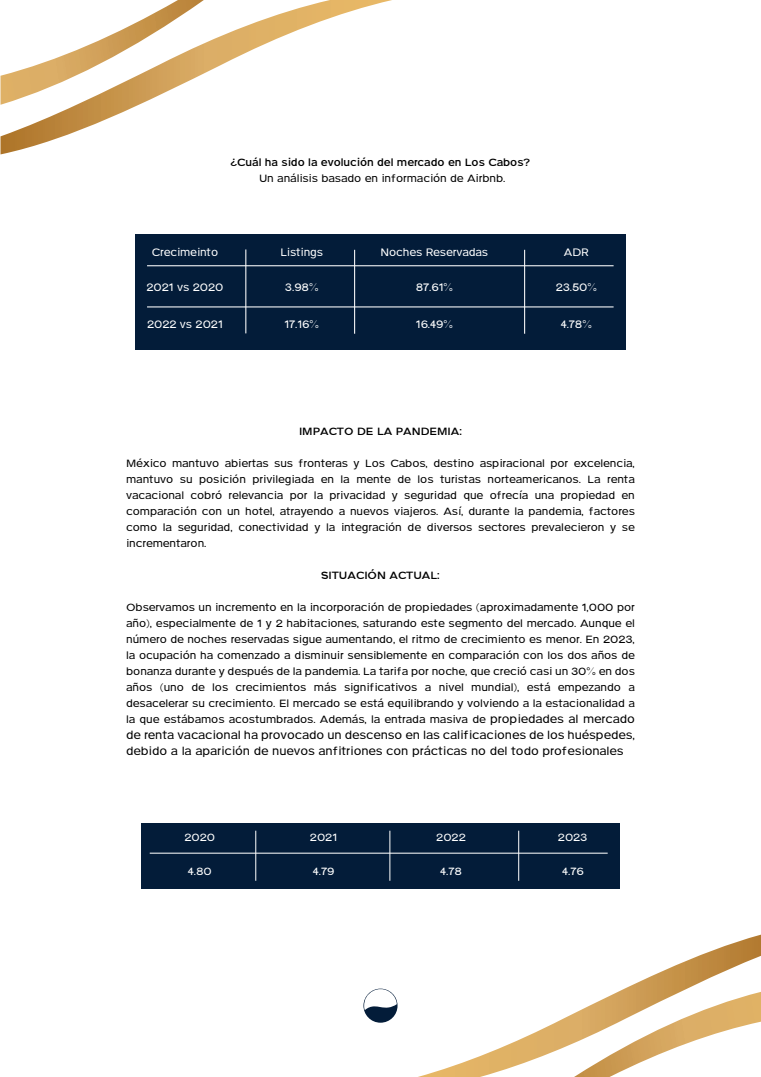
<style>
.page{position:relative;width:761px;height:1077px;background:#fff}
.page>*{position:absolute;margin:0;border:0;box-sizing:border-box;transform-origin:0 0}
.t1{font:12px/16px "Pulse";color:#000001}
.t2{font:11.3px "Pulse";color:#fff}
.t3{font:11px/16px "Pulse";color:#000001;text-align:justify}
.t4{font:700 11px "Pulse";color:#000001}
.t5{font:11px "Pulse";color:#fff}
.s1{font-size:12px}
</style>
<div class="page">
<svg style="left:421px;top:934px;width:340px;height:142px"></svg>
<svg style="left:574px;top:991px;width:187px;height:85px"></svg>
<svg style="left:0;top:0;width:392px;height:154px"></svg>
<svg style="left:0;top:0;width:204px;height:105px"></svg>
<svg style="left:363px;top:988px;width:34px;height:34px"></svg>
<div style="left:135px;top:234px;width:491px;height:115px;background:#031c39"></div>
<hr style="left:245px;top:249px;width:1px;height:84px;background:#fff">
<hr style="left:354px;top:250px;width:1px;height:83px;background:#fff">
<hr style="left:524px;top:250px;width:1px;height:83px;background:#fff">
<hr style="left:147px;top:265px;width:467px;height:1px;background:#fff">
<hr style="left:147px;top:306px;width:467px;height:1px;background:#fff">
<div style="left:141px;top:822px;width:479px;height:66px;background:#031c39"></div>
<hr style="left:255px;top:830px;width:1px;height:50px;background:#fff">
<hr style="left:389px;top:830px;width:1px;height:50px;background:#fff">
<hr style="left:518px;top:830px;width:1px;height:50px;background:#fff">
<hr style="left:150px;top:852px;width:458px;height:1px;background:#fff">
<p class="t4" style="left:231px;top:156px;width:301px">¿Cuál ha sido la evolución del mercado en Los Cabos?</p>
<p class="t3" style="left:259px;top:171px;width:248px">Un análisis basado en información de Airbnb.</p>
<p class="t2" style="left:152px;top:246px;width:68px">Crecimeinto</p>
<p class="t2" style="left:280px;top:246px;width:44px">Listings</p>
<p class="t2" style="left:380px;top:246px;width:109px">Noches Reservadas</p>
<p class="t2" style="left:564px;top:246px;width:26px">ADR</p>
<p class="t2" style="left:146px;top:281px;width:78px">2021 vs 2020</p>
<p class="t2" style="left:285px;top:281px;width:35px">3.98%</p>
<p class="t2" style="left:416px;top:281px;width:39px">87.61%</p>
<p class="t2" style="left:556px;top:281px;width:43px">23.50%</p>
<p class="t2" style="left:147px;top:317px;width:77px">2022 vs 2021</p>
<p class="t2" style="left:284px;top:317px;width:36px">17.16%</p>
<p class="t2" style="left:416px;top:317px;width:38px">16.49%</p>
<p class="t2" style="left:561px;top:317px;width:32px">4.78%</p>
<p class="t4" style="left:299px;top:425px;width:164px">IMPACTO DE LA PANDEMIA:</p>
<p class="t3" style="left:126px;top:455px;width:510px">México mantuvo abiertas sus fronteras y Los Cabos, destino aspiracional por excelencia, mantuvo su posición privilegiada en la mente de los turistas norteamericanos. La renta vacacional cobró relevancia por la privacidad y seguridad que ofrecía una propiedad en comparación con un hotel, atrayendo a nuevos viajeros. Así, durante la pandemia, factores como la seguridad, conectividad y la integración de diversos sectores prevalecieron y se incrementaron.</p>
<p class="t4" style="left:321px;top:569px;width:120px">SITUACIÓN ACTUAL:</p>
<p class="t3" style="left:126px;top:599px;width:510px">Observamos un incremento en la incorporación de propiedades (aproximadamente 1,000 por año), especialmente de 1 y 2 habitaciones, saturando este segmento del mercado. Aunque el número de noches reservadas sigue aumentando, el ritmo de crecimiento es menor. En 2023, la ocupación ha comenzado a disminuir sensiblemente en comparación con los dos años de bonanza durante y después de la pandemia. La tarifa por noche, que creció casi un 30% en dos años (uno de los crecimientos más significativos a nivel mundial), está empezando a desacelerar su crecimiento. El mercado se está equilibrando y volviendo a la estacionalidad a la que estábamos acostumbrados. Además, la entrada masiva de <span class="s1">propiedades al mercado</span></p>
<p class="t1" style="left:126px;top:727px;width:510px">de renta vacacional ha provocado un descenso en las calificaciones de los huéspedes, debido a la aparición de nuevos anfitriones con prácticas no del todo profesionales</p>
<p class="t5" style="left:184px;top:830px;width:32px">2020</p>
<p class="t5" style="left:310px;top:830px;width:29px">2021</p>
<p class="t5" style="left:436px;top:830px;width:31px">2022</p>
<p class="t5" style="left:558px;top:830px;width:31px">2023</p>
<p class="t5" style="left:188px;top:864px;width:25px">4.80</p>
<p class="t5" style="left:313px;top:864px;width:23px">4.79</p>
<p class="t5" style="left:440px;top:864px;width:23px">4.78</p>
<p class="t5" style="left:562px;top:864px;width:23px">4.76</p>
</div>
